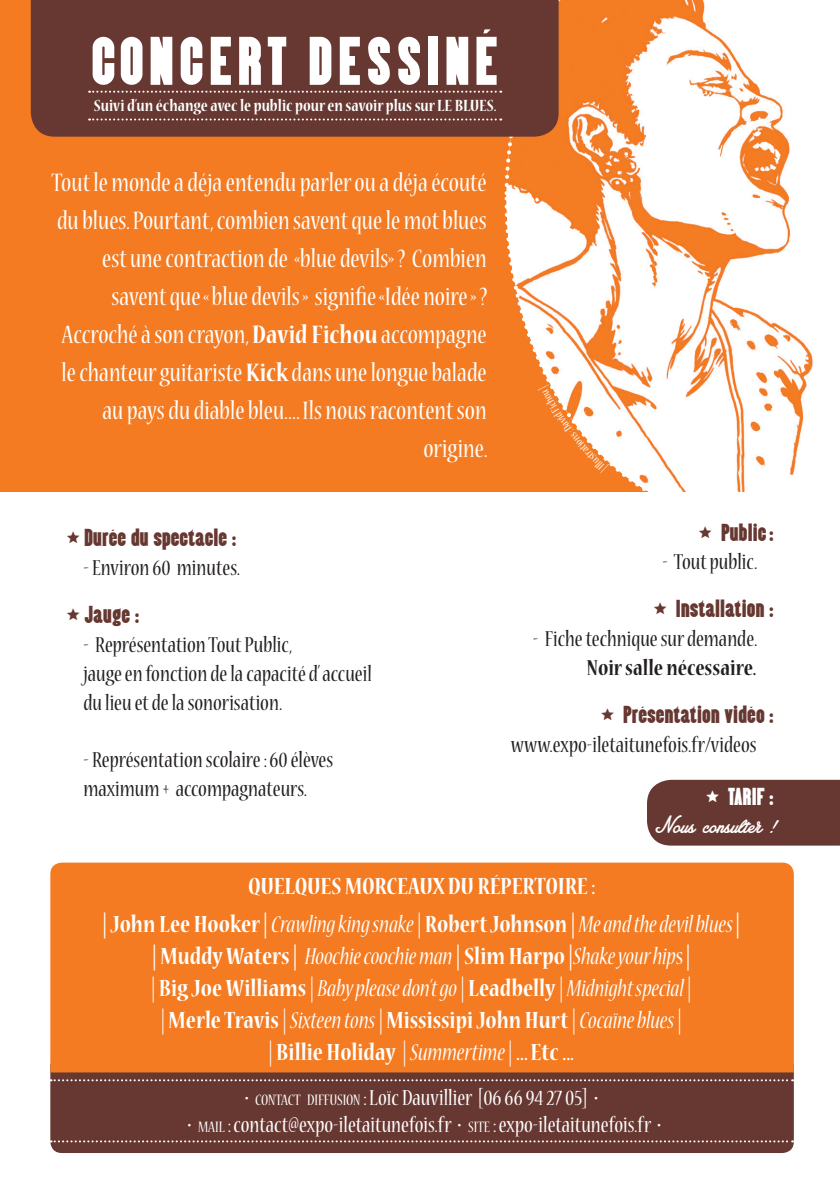
<style>
.page{position:relative;width:840px;height:1191px;background:#fff}
.page>*{position:absolute;margin:0;border:0;box-sizing:border-box;transform-origin:0 0}
.t1{font:56px "Almonte";color:#fff}
.t2{font:condensed 28px/38px "Nueva Std";color:#fff;text-align:right}
.t3{font:700 condensed 26px/32px "Nueva Std";color:#fff;text-align:center}
.t4{font:26px "Amplify Personal Use Only";color:#fff}
.t5{font:condensed 24px/28.8px "Nueva Std";color:#231f20}
.t6{font:condensed 24px "Nueva Std";color:#fff}
.t7{font:700 condensed 24px "Nueva Std";color:#231f20}
.t8{font:20px "Almonte";color:#673831}
.t9{font:20px "Almonte";color:#fff}
.t10{font:700 condensed 18px "Nueva Std";color:#fff}
.s1{font-weight:700}
.s2{font-weight:400;font-style:italic}
.s3{font-weight:400}
.s4{font-size:16.8px}
.s5{font-style:inherit}
</style>
<div class="page">
<div style="left:647px;top:780px;width:192px;height:65px;background:#673831"></div>
<div style="left:0;top:0;width:506px;height:492px;background:#f47b21"></div>
<div style="left:50px;top:1072px;width:743px;height:81px;background:#673831"></div>
<div style="left:50px;top:862px;width:743px;height:210px;background:#f47b21"></div>
<svg style="left:51px;top:1079px;width:741px;height:2px"></svg>
<svg style="left:51px;top:1140px;width:741px;height:2px"></svg>
<svg style="left:502px;top:0;width:235px;height:199px"></svg>
<svg style="left:502px;top:202px;width:239px;height:290px"></svg>
<svg style="left:741px;top:67px;width:72px;height:425px"></svg>
<div style="left:31px;top:0;width:527px;height:137px;background:#673831"></div>
<svg style="left:89px;top:91px;width:412px;height:2px"></svg>
<svg style="left:89px;top:118px;width:412px;height:2px"></svg>
<svg style="left:537px;top:384px;width:71px;height:89px"></svg>
<h1 class="t1" style="left:90px;top:28px;width:244px">concert dessi</h1>
<h1 class="t1" style="left:444px;top:28px;width:56px">né</h1>
<p class="t10" style="left:94px;top:97px;width:378px">Suivi d’un échange avec le public pour en savoir plus sur LE BLUES</p>
<p class="t10" style="left:493px;top:97px;width:4px">.</p>
<p class="t2" style="left:52px;top:165px;width:437px">Tout le monde a déja entendu parler ou a déja écouté du blues. Pourtant, combien savent que le mot blues est une contraction de «blue devils» ? Combien savent que « blue devils » signifie «Idée noire » ?<br>Accroché à son crayon, <span class="s1">David Fichou</span> accompagne le chanteur guitariste <span class="s1">Kick</span> dans une longue balade au pays du diable bleu.... Ils nous racontent son origine.</p>
<p class="t8" style="left:66px;top:526px;width:171px">• Durée du spectacle :</p>
<p class="t5" style="left:83px;top:555px;width:158px">- Environ 60 minutes.</p>
<p class="t8" style="left:66px;top:603px;width:74px">• Jauge :</p>
<p class="t5" style="left:83px;top:631px;width:290px">- Représentation Tout Public,<br>jauge en fonction de la capacité d’ accueil du lieu et de la sonorisation.</p>
<p class="t5" style="left:83px;top:747px;width:251px">- Représentation scolaire : 60 élèves maximum + accompagnateurs.</p>
<p class="t8" style="left:698px;top:520px;width:76px">• Public :</p>
<p class="t5" style="left:662px;top:549px;width:96px">- Tout public.</p>
<p class="t8" style="left:653px;top:597px;width:122px">• Installation :</p>
<p class="t5" style="left:532px;top:626px;width:226px">- Fiche technique sur demande.</p>
<p class="t7" style="left:586px;top:657px;width:171px">Noir salle nécessaire.</p>
<p class="t8" style="left:600px;top:703px;width:174px">• Présentation vidéo :</p>
<p class="t5" style="left:510px;top:731px;width:247px">www.expo-iletaitunefois.fr/videos</p>
<p class="t9" style="left:705px;top:784px;width:69px">• TARIF :</p>
<p class="t4" style="left:655px;top:810px;width:119px">Nous consulter !</p>
<p class="t3" style="left:103px;top:868px;width:638px;line-height:38px">Quelques morceaux du répertoire :<br>| John Lee Hooker |<span class="s2">Crawling king snake</span> <span class="s3">|</span> Robert Johnson |<span class="s2">Me and the devil blues</span> |</p>
<p class="t3" style="left:151px;top:941px;width:541px">| Muddy Waters| <span class="s2">Hoochie coochie man</span>| Slim Harpo |<span class="s2">Shake your hip</span><span class="s3">s</span>| <span class="s3">|</span> Big Joe Williams <span class="s3">|</span> <span class="s2">Baby please don’t go</span> <span class="s3">|</span> Leadbelly <span class="s3">|</span> <span class="s2">Midnight special</span> <span class="s3">| |</span> Merle Travis <span class="s3">|</span> <span class="s2">Sixteen tons</span> <span class="s3">|</span> Mississipi John Hurt <span class="s3">|</span> <span class="s2">Cocaïne blues</span> <span class="s3">|<br>|</span> Billie Holiday <span class="s3">|</span> <span class="s2">Summertime</span> <span class="s3">|</span> ... Etc ...</p>
<p class="t6" style="left:244px;top:1086px;width:355px">• <span class="s4">CONTACT DIFFUSION</span> <span class="s5">:</span> Loïc Dauvillier <span class="s5">[</span>06 66 94 27 05] •</p>
<p class="t6" style="left:187px;top:1114px;width:475px">• <span class="s4">MAIL</span> <span class="s5">:</span> contact@expo-iletaitunefois.fr • <span class="s4">SITE</span> <span class="s5">:</span> expo-iletaitunefois.fr •</p>
</div>
